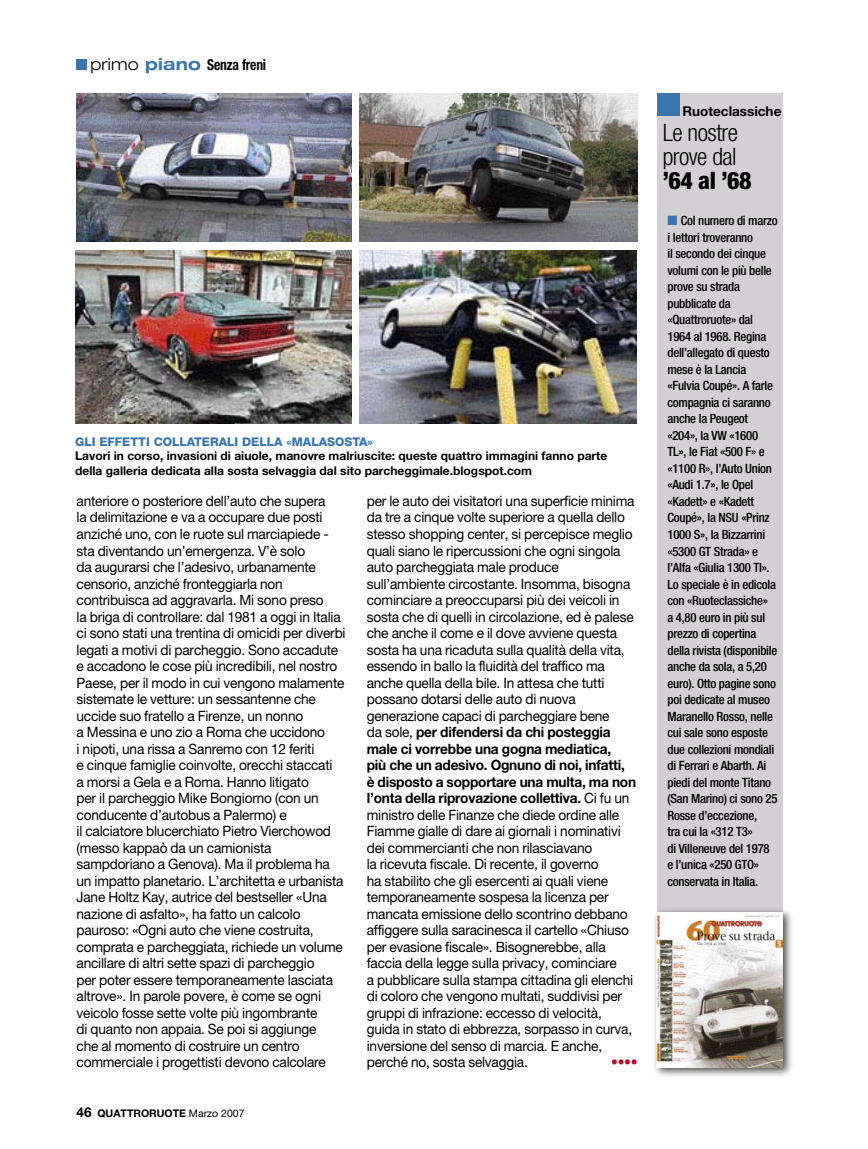
<style>
.page{position:relative;width:868px;height:1149px;background:#fff}
.page>*{position:absolute;margin:0;border:0;box-sizing:border-box;transform-origin:0 0}
.t1{font:300 condensed 24px/24px "Helvetica Neue LT Std";letter-spacing:-.02em;color:#000}
.t2{font:800 condensed 24px "Helvetica Neue LT Std";color:#000}
.t3{font:700 condensed 15px "Helvetica Neue LT Std";letter-spacing:-.01em;color:#000;scale:.9 1}
.t4{font:14.25px/16.5px "Helvetica Neue LT Std";letter-spacing:-.015em;color:#000;scale:.96 1}
.t5{font:14.25px "Helvetica Neue LT Std";color:#be0027;scale:.96 1}
.t6{font:700 13.5px "Helvetica Neue LT Std";color:#000}
.t7{font:500 condensed 12.75px/16.5px "Helvetica Neue LT Std";letter-spacing:-.02em;color:#000}
.t8{font:700 12px/14.2px "Helvetica Neue LT Std";color:#000}
.t9{font:800 12px "Helvetica Neue LT Std";color:#3b76ae}
.t10{font:700 10.5px "Helvetica Neue LT Std";color:#000}
.s1{font-weight:300;font-stretch:expanded;font-size:16.5px}
.s2{font-stretch:expanded;font-size:16.5px;color:#3b76ae}
.s3{font-weight:700}
.s4{font-size:13.5px}
.s5{font-weight:400}
.s6{color:#3b76ae}
</style>
<div class="page">
<div style="left:657px;top:93px;width:125px;height:974px;background:#d2d0d2"></div>
<div style="left:657px;top:93px;width:22px;height:22px;background:#3b76ae"></div>
<div style="left:651px;top:906px;width:144px;height:173px;background:#000;opacity:.75"></div>
<img style="left:657px;top:912px;width:125px;height:155px">
<img style="left:77px;top:93px;width:274px;height:149px">
<img style="left:75px;top:250px;width:276px;height:173px">
<img style="left:359px;top:93px;width:278px;height:149px">
<img style="left:359px;top:250px;width:277px;height:173px">
<div style="left:77px;top:59px;width:10px;height:11px;background:#3b76ae"></div>
<p class="t3" style="left:90px;top:55px;width:197px"><span class="s1">primo</span> <span class="s2">piano</span> Senza freni</p>
<p class="t9" style="left:75px;top:434px;width:299px">GLI EFFETTI COLLATERALI DELLA «MALASOSTA»</p>
<p class="t8" style="left:75px;top:448px;width:533px">Lavori in corso, invasioni di aiuole, manovre malriuscite: queste quattro immagini fanno parte della galleria dedicata alla sosta selvaggia dal sito parcheggimale.blogspot.com</p>
<p class="t4" style="left:77px;top:492px;width:282px">anteriore o posteriore dell’auto che supera<br>la delimitazione e va a occupare due posti anziché uno, con le ruote sul marciapiede - sta diventando un’emergenza. V’è solo<br>da augurarsi che l’adesivo, urbanamente censorio, anziché fronteggiarla non contribuisca ad aggravarla. Mi sono preso<br>la briga di controllare: dal 1981 a oggi in Italia ci sono stati una trentina di omicidi per diverbi legati a motivi di parcheggio. Sono accadute e accadono le cose più incredibili, nel nostro Paese, per il modo in cui vengono malamente sistemate le vetture: un sessantenne che uccide suo fratello a Firenze, un nonno<br>a Messina e uno zio a Roma che uccidono<br>i nipoti, una rissa a Sanremo con 12 feriti<br>e cinque famiglie coinvolte, orecchi staccati<br>a morsi a Gela e a Roma. Hanno litigato<br>per il parcheggio Mike Bongiorno (con un conducente d’autobus a Palermo) e<br>il calciatore blucerchiato Pietro Vierchowod (messo kappaò da un camionista sampdoriano a Genova). Ma il problema ha un impatto planetario. L’architetta e urbanista Jane Holtz Kay, autrice del bestseller «Una nazione di asfalto», ha fatto un calcolo pauroso: «Ogni auto che viene costruita, comprata e parcheggiata, richiede un volume ancillare di altri sette spazi di parcheggio<br>per poter essere temporaneamente lasciata altrove». In parole povere, è come se ogni veicolo fosse sette volte più ingombrante<br>di quanto non appaia. Se poi si aggiunge<br>che al momento di costruire un centro commerciale i progettisti devono calcolare</p>
<p class="t4" style="left:367px;top:492px;width:282px">per le auto dei visitatori una superficie minima da tre a cinque volte superiore a quella dello stesso shopping center, si percepisce meglio quali siano le ripercussioni che ogni singola auto parcheggiata male produce sull’ambiente circostante. Insomma, bisogna cominciare a preoccuparsi più dei veicoli in sosta che di quelli in circolazione, ed è palese che anche il come e il dove avviene questa sosta ha una ricaduta sulla qualità della vita, essendo in ballo la fluidità del traffico ma anche quella della bile. In attesa che tutti possano dotarsi delle auto di nuova generazione capaci di parcheggiare bene<br>da sole, <span class="s3">per difendersi da chi posteggia male ci vorrebbe una gogna mediatica,<br>più che un adesivo. Ognuno di noi, infatti, è disposto a sopportare una multa, ma non l’onta della riprovazione collettiva.</span> Ci fu un ministro delle Finanze che diede ordine alle Fiamme gialle di dare ai giornali i nominativi dei commercianti che non rilasciavano<br>la ricevuta fiscale. Di recente, il governo<br>ha stabilito che gli esercenti ai quali viene temporaneamente sospesa la licenza per mancata emissione dello scontrino debbano affiggere sulla saracinesca il cartello «Chiuso per evasione fiscale». Bisognerebbe, alla faccia della legge sulla privacy, cominciare<br>a pubblicare sulla stampa cittadina gli elenchi di coloro che vengono multati, suddivisi per gruppi di infrazione: eccesso di velocità, guida in stato di ebbrezza, sorpasso in curva, inversione del senso di marcia. E anche, perché no, sosta selvaggia.</p>
<p class="t5" style="left:611px;top:1053px;width:29px">••••</p>
<p class="t10" style="left:77px;top:1106px;width:169px"><span class="s4">46</span> QUATTRORUOTE <span class="s5">Marzo 2007</span></p>
<p class="t6" style="left:682px;top:102px;width:100px">Ruoteclassiche</p>
<h1 class="t1" style="left:662px;top:120px;width:77px">Le nostre prove dal</h1>
<h1 class="t2" style="left:662px;top:166px;width:90px">’64 al ’68</h1>
<p class="t7" style="left:667px;top:212px;width:112px"><span class="s6">■</span> Col numero di marzo i lettori troveranno<br>il secondo dei cinque volumi con le più belle prove su strada pubblicate da «Quattroruote» dal<br>1964 al 1968. Regina dell’allegato di questo mese è la Lancia «Fulvia Coupé». A farle compagnia ci saranno anche la Peugeot «204», la VW «1600<br>TL», le Fiat «500 F» e «1100 R», l’Auto Union «Audi 1.7», le Opel «Kadett» e «Kadett<br>Coupé», la NSU «Prinz<br>1000 S», la Bizzarrini «5300 GT Strada» e l’Alfa «Giulia 1300 TI».<br>Lo speciale è in edicola con «Ruoteclassiche»<br>a 4,80 euro in più sul prezzo di copertina della rivista (disponibile anche da sola, a 5,20 euro). Otto pagine sono poi dedicate al museo<br>Maranello Rosso, nelle cui sale sono esposte due collezioni mondiali di Ferrari e Abarth. Ai piedi del monte Titano (San Marino) ci sono 25<br>Rosse d’eccezione,<br>tra cui la «312 T3»<br>di Villeneuve del 1978 e l’unica «250 GTO» conservata in Italia.</p>
</div>
